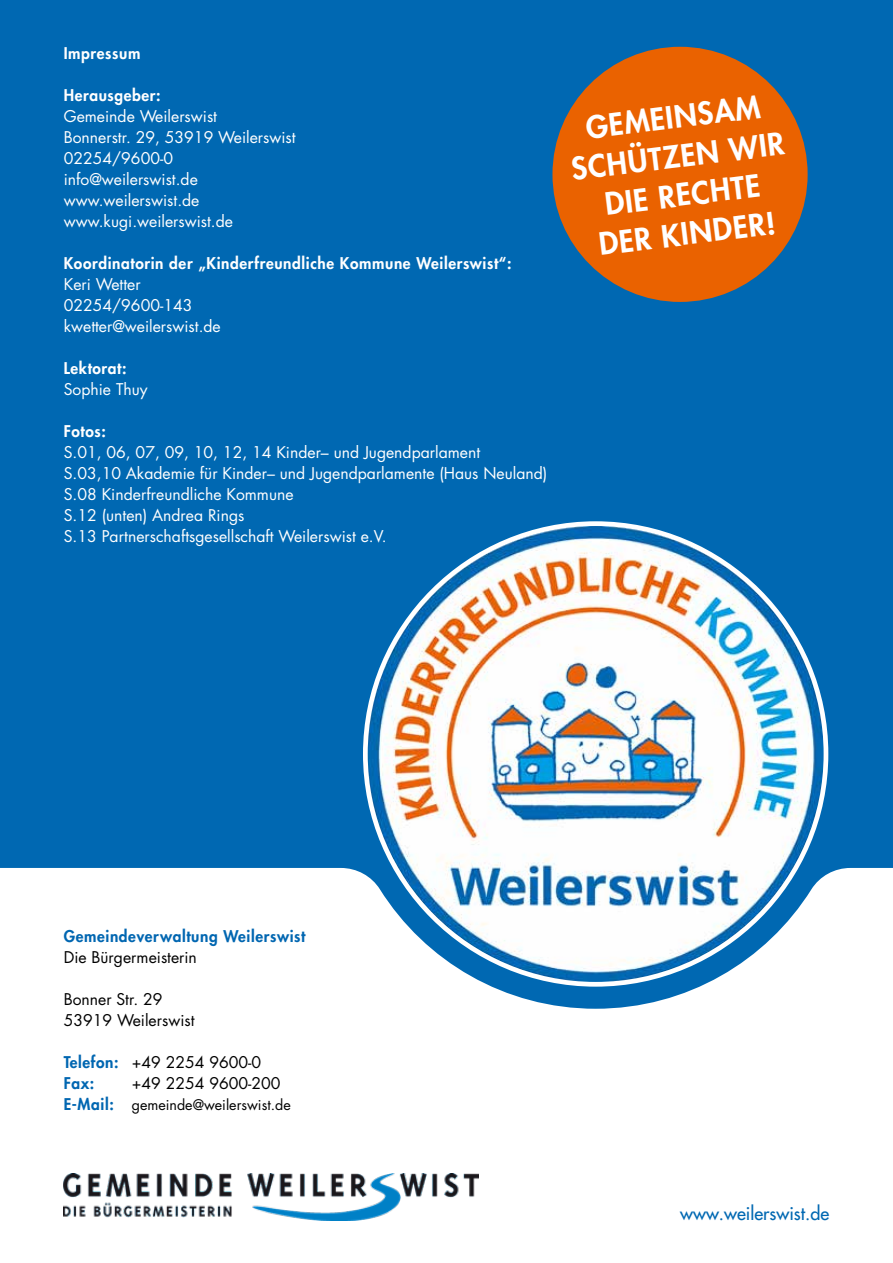
<style>
.page{position:relative;width:893px;height:1263px;background:#fff}
.page>*{position:absolute;margin:0;border:0;box-sizing:border-box;transform-origin:0 0}
.t1{font:800 30px/39px "Futura CE";color:#fff;text-align:center}
.t2{font:500 18px "Futura CE";color:#0068b2}
.t3{font:15.75px/21px "Futura LT";color:#fff}
.t4{font:800 15.75px "Futura LT";letter-spacing:.04em;color:#fff}
.t5{font:15.75px/21px "Futura LT";color:#000}
.t6{font:800 15.75px "Futura LT";letter-spacing:.04em;color:#0066b1}
.t7{font:14.25px "Futura LT";color:#000}
.s1{font-weight:800;color:#0066b1}
.s2{font-weight:800;font-size:15.75px;color:#0066b1}
</style>
<div class="page">
<div style="left:0;top:0;width:893px;height:1054px;background:#0068b2"></div>
<div style="left:0;top:868px;width:893px;height:353px;background:#fff"></div>
<img style="left:368px;top:526px;width:456px;height:456px;border-radius:228px">
<img style="left:64px;top:1174px;width:414px;height:46px">
<div style="left:552px;top:47px;width:256px;height:255px;background:#ea6200;border-radius:50%"></div>
<p class="t4" style="left:64px;top:43px;width:78px">Impressum</p>
<p class="t4" style="left:64px;top:85px;width:98px">Herausgeber:</p>
<p class="t3" style="left:64px;top:106px;width:233px">Gemeinde Weilerswist<br>Bonnerstr. 29, 53919 Weilerswist<br>02254/9600-0 info@weilerswist.de www.weilerswist.de www.kugi.weilerswist.de</p>
<p class="t4" style="left:64px;top:253px;width:449px">Koordinatorin der „Kinderfreundliche Kommune Weilerswist“:</p>
<p class="t3" style="left:64px;top:274px;width:159px">Keri Wetter<br>02254/9600-143 kwetter@weilerswist.de</p>
<p class="t4" style="left:64px;top:358px;width:64px">Lektorat:</p>
<p class="t3" style="left:64px;top:379px;width:85px">Sophie Thuy</p>
<p class="t4" style="left:64px;top:421px;width:44px">Fotos:</p>
<p class="t3" style="left:64px;top:442px;width:485px">S.01, 06, 07, 09, 10, 12, 14 Kinder– und Jugendparlament<br>S.03,10 Akademie für Kinder– und Jugendparlamente (Haus Neuland)<br>S.08 Kinderfreundliche Kommune<br>S.12 (unten) Andrea Rings<br>S.13 Partnerschaftsgesellschaft Weilerswist e.V.</p>
<h1 class="t1" style="left:564px;top:110px;width:216px;rotate:-7deg">GEMEINSAM<br>SCHÜTZEN WIR<br>DIE RECHTE<br>DER KINDER!</h1>
<p class="t6" style="left:64px;top:925px;width:243px">Gemeindeverwaltung Weilerswist</p>
<p class="t5" style="left:64px;top:947px;width:135px">Die Bürgermeisterin</p>
<p class="t5" style="left:64px;top:989px;width:132px">Bonner Str. 29<br>53919 Weilerswist</p>
<p class="t5" style="left:64px;top:1052px;width:199px"><span class="s1">Telefon:</span> +49 2254 9600-0<br><span class="s1">Fax:</span></p>
<p class="t5" style="left:132px;top:1073px;width:150px">+49 2254 9600-200</p>
<p class="t7" style="left:64px;top:1095px;width:229px"><span class="s2">E-Mail:</span> gemeinde@weilerswist.de</p>
<p class="t2" style="left:680px;top:1201px;width:150px">www.weilerswist.de</p>
</div>
